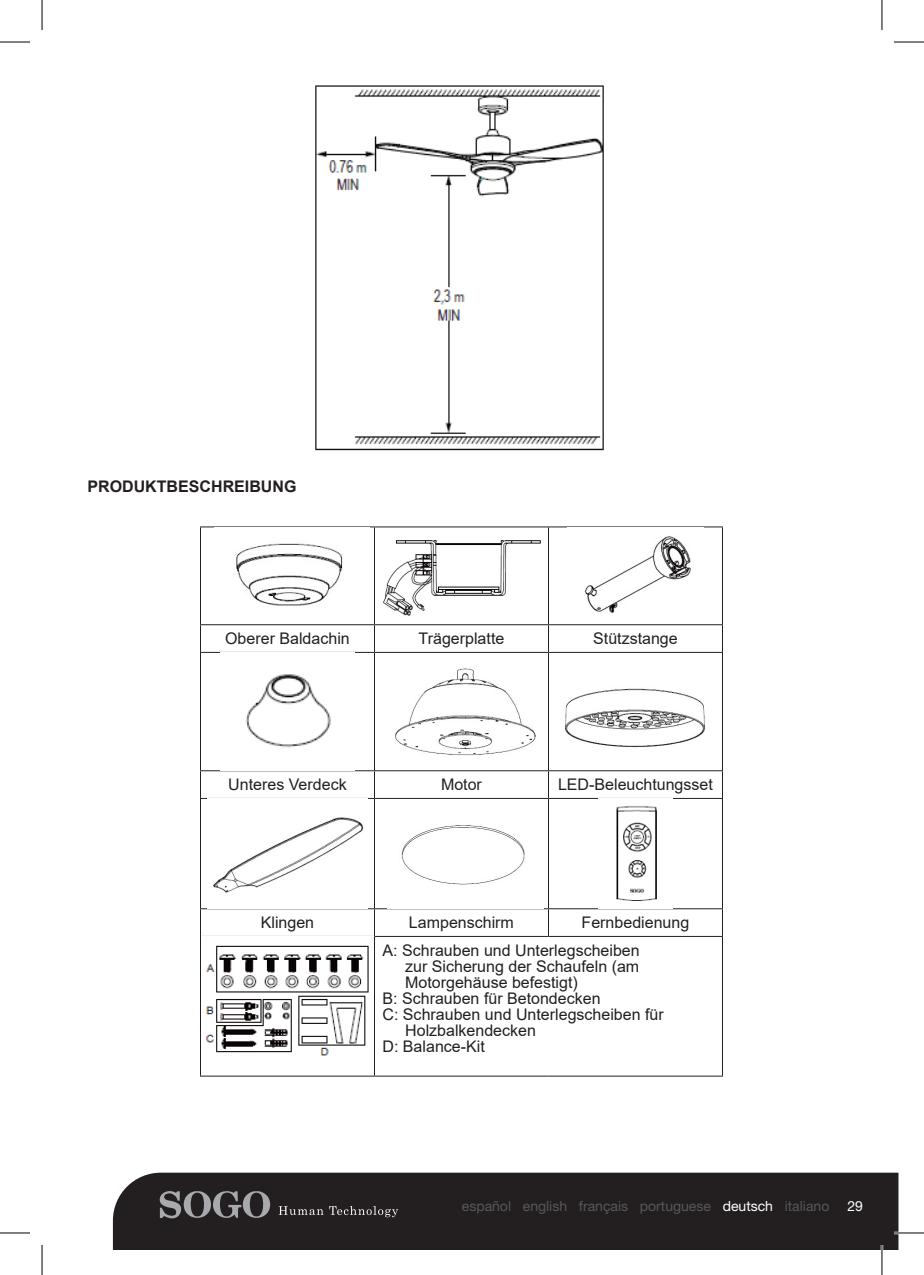
<style>
.page{position:relative;width:924px;height:1275px;background:#fff}
.page>*{position:absolute;margin:0;border:0;box-sizing:border-box;transform-origin:0 0}
.t1{font:16px/16px "Arial";color:#231f20;text-align:justify}
.Instrucciones{font:700 16px "Arial";color:#231f20}
.t2{font:14px "Helvetica Neue LT Std";color:#57585a}
.t3{font:14px "Helvetica Neue LT Std";color:#fff}
.s1{color:#fff}
</style>
<div class="page">
<div style="left:113px;top:1172px;width:785px;height:78px;background:#231f20"></div>
<svg style="left:159px;top:1189px;width:111px;height:29px;background:#565456"></svg>
<svg style="left:278px;top:1206px;width:120px;height:11px"></svg>
<img style="left:315px;top:85px;width:289px;height:366px">
<hr style="left:200px;top:526px;width:174px;height:1px;background:#231f20">
<hr style="left:200px;top:527px;width:1px;height:97px;background:#231f20">
<hr style="left:374px;top:526px;width:174px;height:1px;background:#231f20">
<hr style="left:374px;top:527px;width:1px;height:97px;background:#231f20">
<hr style="left:548px;top:526px;width:174px;height:1px;background:#231f20">
<hr style="left:547px;top:527px;width:1px;height:97px;background:#231f20">
<hr style="left:721px;top:527px;width:1px;height:97px;background:#231f20">
<hr style="left:200px;top:624px;width:174px;height:1px;background:#231f20">
<svg style="left:200px;top:625px;width:1px;height:27px"></svg>
<hr style="left:374px;top:624px;width:174px;height:1px;background:#231f20">
<svg style="left:374px;top:625px;width:1px;height:27px"></svg>
<hr style="left:548px;top:624px;width:174px;height:1px;background:#231f20">
<hr style="left:200px;top:652px;width:174px;height:1px;background:#231f20">
<hr style="left:200px;top:653px;width:1px;height:117px;background:#231f20">
<hr style="left:374px;top:652px;width:174px;height:1px;background:#231f20">
<hr style="left:374px;top:653px;width:1px;height:117px;background:#231f20">
<hr style="left:548px;top:652px;width:174px;height:1px;background:#231f20">
<hr style="left:547px;top:653px;width:1px;height:117px;background:#231f20">
<hr style="left:721px;top:653px;width:1px;height:117px;background:#231f20">
<hr style="left:200px;top:770px;width:174px;height:1px;background:#231f20">
<svg style="left:200px;top:771px;width:1px;height:27px"></svg>
<hr style="left:374px;top:770px;width:174px;height:1px;background:#231f20">
<svg style="left:374px;top:771px;width:1px;height:27px"></svg>
<hr style="left:548px;top:770px;width:174px;height:1px;background:#231f20">
<hr style="left:200px;top:798px;width:174px;height:1px;background:#231f20">
<hr style="left:200px;top:799px;width:1px;height:109px;background:#231f20">
<hr style="left:374px;top:798px;width:174px;height:1px;background:#231f20">
<hr style="left:374px;top:799px;width:1px;height:109px;background:#231f20">
<hr style="left:548px;top:798px;width:174px;height:1px;background:#231f20">
<hr style="left:547px;top:799px;width:1px;height:109px;background:#231f20">
<hr style="left:721px;top:799px;width:1px;height:109px;background:#231f20">
<hr style="left:200px;top:908px;width:174px;height:1px;background:#231f20">
<svg style="left:200px;top:909px;width:1px;height:27px"></svg>
<hr style="left:374px;top:908px;width:174px;height:1px;background:#231f20">
<svg style="left:374px;top:909px;width:1px;height:27px"></svg>
<hr style="left:548px;top:908px;width:174px;height:1px;background:#231f20">
<hr style="left:200px;top:936px;width:174px;height:1px;background:#231f20">
<hr style="left:200px;top:937px;width:1px;height:138px;background:#231f20">
<hr style="left:374px;top:936px;width:174px;height:1px;background:#231f20">
<hr style="left:374px;top:937px;width:1px;height:138px;background:#231f20">
<hr style="left:548px;top:936px;width:174px;height:1px;background:#231f20">
<hr style="left:721px;top:937px;width:1px;height:138px;background:#231f20">
<hr style="left:200px;top:1075px;width:174px;height:1px;background:#231f20">
<hr style="left:374px;top:1075px;width:174px;height:1px;background:#231f20">
<hr style="left:548px;top:1075px;width:174px;height:1px;background:#231f20">
<img style="left:236px;top:543px;width:107px;height:63px">
<img style="left:383px;top:540px;width:158px;height:76px">
<img style="left:584px;top:536px;width:107px;height:77px">
<img style="left:246px;top:674px;width:85px;height:74px">
<img style="left:395px;top:668px;width:141px;height:87px">
<img style="left:565px;top:688px;width:141px;height:60px">
<img style="left:213px;top:817px;width:151px;height:76px">
<img style="left:401px;top:825px;width:124px;height:60px">
<img style="left:616px;top:806px;width:41px;height:95px">
<img style="left:205px;top:945px;width:164px;height:111px">
<hr style="left:893px;top:1231px;width:30px;height:3px;background:#fff">
<hr style="left:880px;top:1245px;width:2px;height:30px;background:#fff">
<hr style="left:0;top:42px;width:30px;height:1px;background:#000">
<hr style="left:893px;top:42px;width:30px;height:1px;background:#000">
<hr style="left:0;top:1232px;width:30px;height:1px;background:#000">
<hr style="left:893px;top:1232px;width:30px;height:1px;background:#000">
<hr style="left:42px;top:0;width:1px;height:30px;background:#000">
<hr style="left:42px;top:1245px;width:1px;height:30px;background:#000">
<hr style="left:881px;top:0;width:1px;height:30px;background:#000">
<hr style="left:881px;top:1245px;width:1px;height:30px;background:#000">
<p class="Instrucciones" style="left:87px;top:475px;width:210px">PRODUKTBESCHREIBUNG</p>
<p class="t1" style="left:225px;top:630px;width:126px">Oberer Baldachin</p>
<p class="t1" style="left:418px;top:630px;width:87px">Trägerplatte</p>
<p class="t1" style="left:593px;top:630px;width:86px">Stützstange</p>
<p class="t1" style="left:228px;top:776px;width:120px">Unteres Verdeck</p>
<p class="t1" style="left:441px;top:776px;width:42px">Motor</p>
<p class="t1" style="left:557px;top:776px;width:156px">LED-Beleuchtungsset</p>
<p class="t1" style="left:261px;top:914px;width:55px">Klingen</p>
<p class="t1" style="left:409px;top:914px;width:106px">Lampenschirm</p>
<p class="t1" style="left:581px;top:914px;width:109px">Fernbedienung</p>
<p class="t1" style="left:405px;top:942px;width:236px;text-indent:-23px">A: Schrauben und Unterlegscheiben zur Sicherung der Schaufeln (am Motorgehäuse befestigt)</p>
<p class="t1" style="left:382px;top:990px;width:219px">B: Schrauben für Betondecken</p>
<p class="t1" style="left:405px;top:1006px;width:260px;text-indent:-23px">C: Schrauben und Unterlegscheiben für<br>Holzbalkendecken</p>
<p class="t1" style="left:382px;top:1038px;width:104px">D: Balance-Kit</p>
<p class="t2" style="left:461px;top:1197px;width:369px">español english français portuguese <span class="s1">deutsch</span> italiano</p>
<p class="t3" style="left:846px;top:1197px;width:17px">29</p>
</div>
